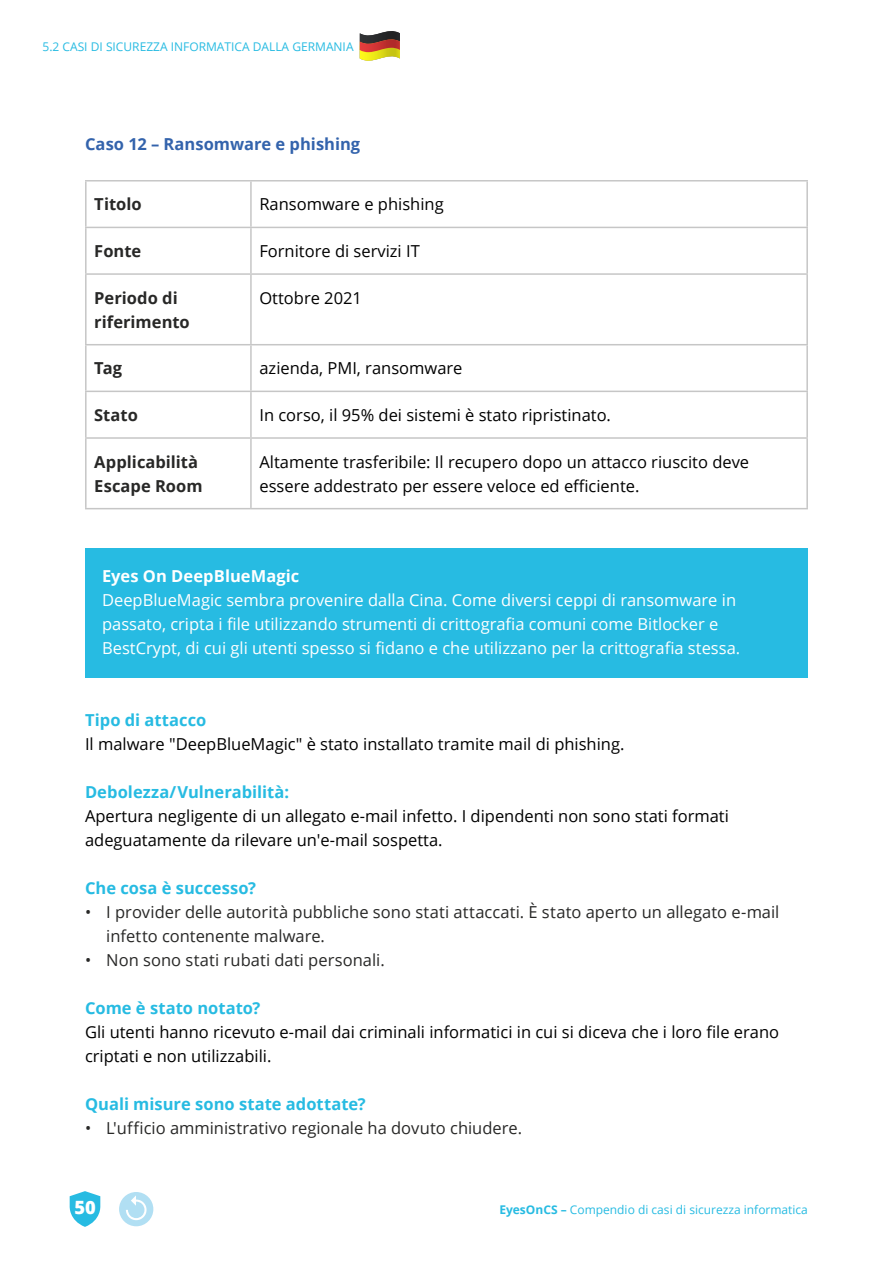
<style>
.page{position:relative;width:893px;height:1263px;background:#fff}
.page>*{position:absolute;margin:0;border:0;box-sizing:border-box;transform-origin:0 0}
.t1{font:800 18.3px "Open Sans";color:#fff}
.t2{font:16.5px/24px "Open Sans";color:#000}
.t3{font:16.5px/24px "Open Sans";color:#fff}
.t4{font:16.5px/24px "Open Sans";color:#282827}
.t5{font:700 16.5px "Open Sans";color:#27bbe2}
.t6{font:700 16.5px/24px "Open Sans";color:#282827}
.t7{font:700 16.5px "Open Sans";color:#3363ac}
.t8{font:700 16.5px "Open Sans";letter-spacing:.005em;color:#fff}
.t9{font:12px "Open Sans";color:#27bbe2}
.s1{font-weight:700}
</style>
<div class="page">
<div style="left:85px;top:549px;width:723px;height:129px;background:#27bbe2"></div>
<div style="left:119px;top:1192px;width:34px;height:34px;background:#b1dff3;border-radius:50%"></div>
<svg style="left:126px;top:1195px;width:21px;height:25px"></svg>
<svg style="left:69px;top:1191px;width:32px;height:36px"></svg>
<img style="left:360px;top:31px;width:40px;height:8px">
<img style="left:360px;top:52px;width:40px;height:9px">
<img style="left:360px;top:39px;width:40px;height:13px">
<hr style="left:85px;top:180px;width:166px;height:2px;background:#c6c6c6">
<hr style="left:85px;top:181px;width:2px;height:46px;background:#c6c6c6">
<hr style="left:251px;top:180px;width:557px;height:2px;background:#c6c6c6">
<hr style="left:250px;top:181px;width:2px;height:46px;background:#c6c6c6">
<hr style="left:806px;top:181px;width:2px;height:46px;background:#c6c6c6">
<hr style="left:85px;top:227px;width:166px;height:1px;background:#c6c6c6">
<hr style="left:85px;top:228px;width:2px;height:45px;background:#c6c6c6">
<hr style="left:251px;top:227px;width:557px;height:1px;background:#c6c6c6">
<hr style="left:250px;top:228px;width:2px;height:45px;background:#c6c6c6">
<hr style="left:806px;top:228px;width:2px;height:45px;background:#c6c6c6">
<hr style="left:85px;top:273px;width:166px;height:2px;background:#c6c6c6">
<hr style="left:85px;top:275px;width:2px;height:69px;background:#c6c6c6">
<hr style="left:251px;top:273px;width:557px;height:2px;background:#c6c6c6">
<hr style="left:250px;top:275px;width:2px;height:69px;background:#c6c6c6">
<hr style="left:806px;top:275px;width:2px;height:69px;background:#c6c6c6">
<hr style="left:85px;top:344px;width:166px;height:1px;background:#c6c6c6">
<hr style="left:85px;top:345px;width:2px;height:46px;background:#c6c6c6">
<hr style="left:251px;top:344px;width:557px;height:1px;background:#c6c6c6">
<hr style="left:250px;top:345px;width:2px;height:46px;background:#c6c6c6">
<hr style="left:806px;top:345px;width:2px;height:46px;background:#c6c6c6">
<hr style="left:85px;top:391px;width:166px;height:1px;background:#c6c6c6">
<hr style="left:85px;top:392px;width:2px;height:45px;background:#c6c6c6">
<hr style="left:251px;top:391px;width:557px;height:1px;background:#c6c6c6">
<hr style="left:250px;top:392px;width:2px;height:45px;background:#c6c6c6">
<hr style="left:806px;top:392px;width:2px;height:45px;background:#c6c6c6">
<hr style="left:85px;top:437px;width:166px;height:2px;background:#c6c6c6">
<hr style="left:85px;top:439px;width:2px;height:69px;background:#c6c6c6">
<hr style="left:251px;top:437px;width:557px;height:2px;background:#c6c6c6">
<hr style="left:250px;top:439px;width:2px;height:69px;background:#c6c6c6">
<hr style="left:806px;top:439px;width:2px;height:69px;background:#c6c6c6">
<hr style="left:85px;top:508px;width:166px;height:1px;background:#c6c6c6">
<hr style="left:251px;top:508px;width:557px;height:1px;background:#c6c6c6">
<p class="t9" style="left:43px;top:38px;width:313px">5.2 CASI DI SICUREZZA INFORMATICA DALLA GERMANIA</p>
<p class="t7" style="left:85px;top:132px;width:277px">Caso 12 – Ransomware e phishing</p>
<p class="t6" style="left:94px;top:192px;width:49px">Titolo</p>
<p class="t2" style="left:259px;top:192px;width:186px">Ransomware e phishing</p>
<p class="t6" style="left:94px;top:239px;width:48px">Fonte</p>
<p class="t2" style="left:259px;top:239px;width:162px">Fornitore di servizi IT</p>
<p class="t6" style="left:94px;top:285px;width:97px">Periodo di riferimento</p>
<p class="t2" style="left:259px;top:285px;width:104px">Ottobre 2021</p>
<p class="t6" style="left:94px;top:356px;width:29px">Tag</p>
<p class="t2" style="left:259px;top:356px;width:205px">azienda, PMI, ransomware</p>
<p class="t6" style="left:94px;top:403px;width:45px">Stato</p>
<p class="t2" style="left:259px;top:403px;width:353px">In corso, il 95% dei sistemi è stato ripristinato.</p>
<p class="t6" style="left:94px;top:449px;width:110px">Applicabilità<br>Escape Room</p>
<p class="t2" style="left:259px;top:449px;width:491px">Altamente trasferibile: Il recupero dopo un attacco riuscito deve essere addestrato per essere veloce ed efficiente.</p>
<p class="t8" style="left:102px;top:564px;width:199px">Eyes On DeepBlueMagic</p>
<p class="t3" style="left:102px;top:588px;width:640px">DeepBlueMagic sembra provenire dalla Cina. Come diversi ceppi di ransomware in passato, cripta i file utilizzando strumenti di crittografia comuni come Bitlocker e<br>BestCrypt, di cui gli utenti spesso si fidano e che utilizzano per la crittografia stessa.</p>
<p class="t5" style="left:85px;top:708px;width:123px">Tipo di attacco</p>
<p class="t2" style="left:85px;top:732px;width:541px">Il malware "DeepBlueMagic" è stato installato tramite mail di phishing.</p>
<p class="t5" style="left:85px;top:780px;width:206px">Debolezza/Vulnerabilità:</p>
<p class="t2" style="left:85px;top:804px;width:645px">Apertura negligente di un allegato e-mail infetto. I dipendenti non sono stati formati adeguatamente da rilevare un'e-mail sospetta.</p>
<p class="t5" style="left:85px;top:876px;width:173px">Che cosa è successo?</p>
<p class="t4" style="left:106px;top:900px;width:675px;text-indent:-21px">• I provider delle autorità pubbliche sono stati attaccati. È stato aperto un allegato e-mail infetto contenente malware.</p>
<p class="t4" style="left:85px;top:948px;width:301px">• Non sono stati rubati dati personali.</p>
<p class="t5" style="left:85px;top:996px;width:177px">Come è stato notato?</p>
<p class="t2" style="left:85px;top:1020px;width:696px">Gli utenti hanno ricevuto e-mail dai criminali informatici in cui si diceva che i loro file erano criptati e non utilizzabili.</p>
<p class="t5" style="left:85px;top:1092px;width:282px">Quali misure sono state adottate?</p>
<p class="t4" style="left:85px;top:1116px;width:438px">• L'ufficio amministrativo regionale ha dovuto chiudere.</p>
<p class="t1" style="left:74px;top:1193px;width:23px">50</p>
<p class="t9" style="left:499px;top:1202px;width:310px"><span class="s1">EyesOnCS –</span> Compendio di casi di sicurezza informatica</p>
</div>
